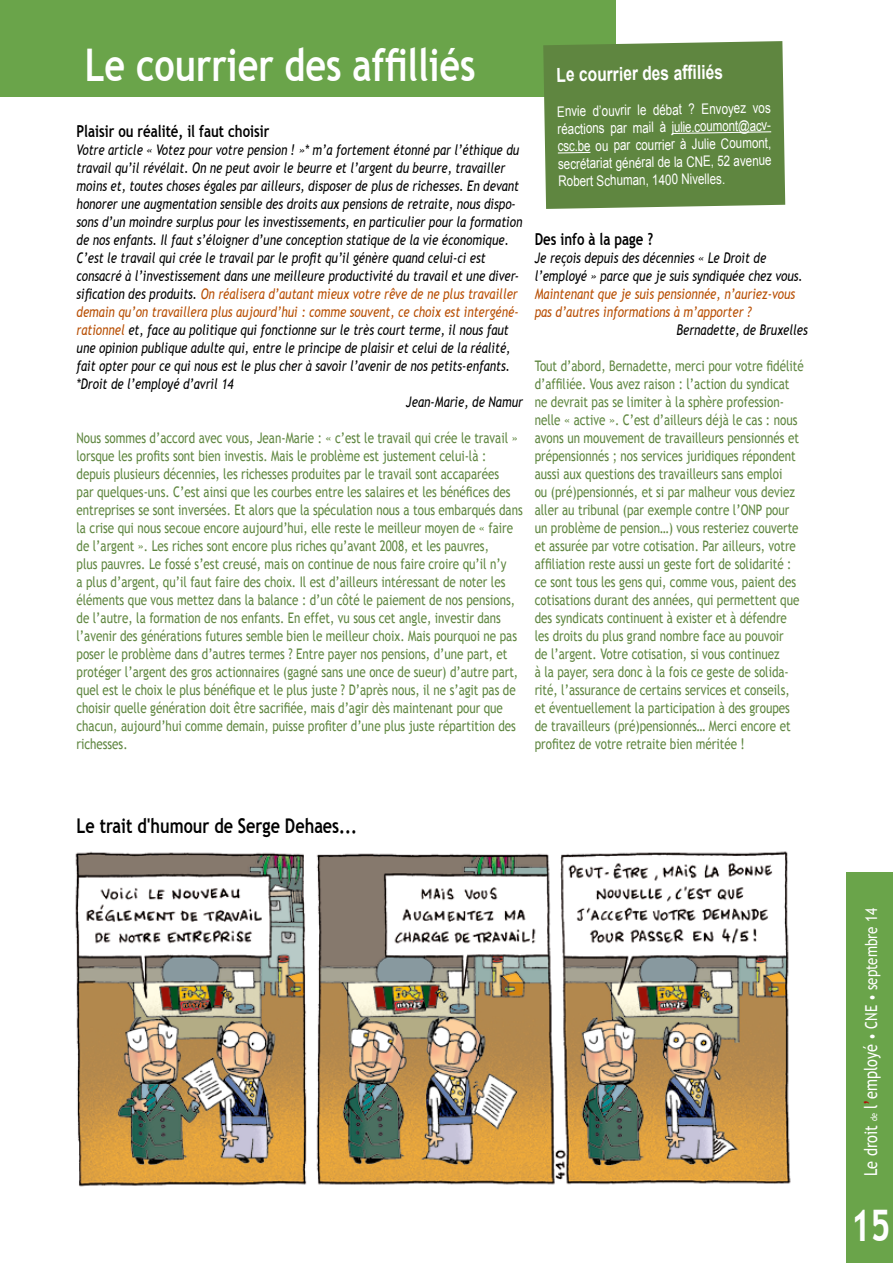
<style>
.page{position:relative;width:893px;height:1263px;background:#fff}
.page>*{position:absolute;margin:0;border:0;box-sizing:border-box;transform-origin:0 0}
.t1{font:700 45px "Trebuchet MS";color:#fff;scale:.8 1}
.t2{font:700 43.5px "Trebuchet MS";color:#fff;scale:.81 1}
.t3{font:700 20.25px "Trebuchet MS";color:#000;scale:.8 1}
.t4{font:700 19.5px "Arial";color:#fff;scale:.8 1}
.t5{font:700 16.5px "Trebuchet MS";color:#000;scale:.8 1}
.t6{font:16.5px "Trebuchet MS";color:#fff;scale:.81 1}
.t7{font:14.55px/18px "Trebuchet MS";color:#5f8640;scale:.8 1}
.t8{font:italic 14.55px/18px "Trebuchet MS";color:#000;scale:.8 1}
.t9{font:italic 14.55px/18px "Trebuchet MS";color:#b84f04;scale:.8 1}
.t10{font:14.55px/17.4px "Arial";color:#fff;scale:.8 1}
.s1{color:#000}
.s2{color:#b84f04}
.s3{font-size:17.85px}
.s4{font-size:9px}
.s5{font-size:17.85px;color:#b20f0a}
</style>
<div class="page">
<div style="left:846px;top:872px;width:47px;height:391px;background:#6aa44a"></div>
<div style="left:0;top:0;width:615px;height:97px;background:#6aa44a"></div>
<img style="left:75px;top:851px;width:716px;height:336px">
<div style="left:543px;top:41px;width:242px;height:168px;background:#5f8640"></div>
<h1 class="t1" style="left:85px;top:37px;width:490px">Le courrier des affilliés</h1>
<p class="t5" style="left:77px;top:121px;width:242px">Plaisir ou réalité, il faut choisir</p>
<p class="t8" style="left:77px;top:141px;width:555px">Votre article « Votez pour votre pension ! »* m’a fortement étonné par l’éthique du</p>
<p class="t8" style="left:77px;top:159px;width:537px">travail qu’il révélait. On ne peut avoir le beurre et l’argent du beurre, travailler</p>
<p class="t8" style="left:77px;top:177px;width:555px">moins et, toutes choses égales par ailleurs, disposer de plus de richesses. En devant</p>
<p class="t8" style="left:77px;top:195px;width:551px">honorer une augmentation sensible des droits aux pensions de retraite, nous dispo-</p>
<p class="t8" style="left:77px;top:213px;width:559px">sons d’un moindre surplus pour les investissements, en particulier pour la formation</p>
<p class="t8" style="left:77px;top:231px;width:542px">de nos enfants. Il faut s’éloigner d’une conception statique de la vie économique.</p>
<p class="t8" style="left:77px;top:249px;width:513px">C’est le travail qui crée le travail par le profit qu’il génère quand celui-ci est</p>
<p class="t8" style="left:77px;top:267px;width:555px">consacré à l’investissement dans une meilleure productivité du travail et une diver-</p>
<p class="t9" style="left:77px;top:285px;width:553px"><span class="s1">sification des produits.</span> On réalisera d’autant mieux votre rêve de ne plus travailler</p>
<p class="t9" style="left:77px;top:303px;width:554px">demain qu’on travaillera plus aujourd’hui : comme souvent, ce choix est intergéné-</p>
<p class="t8" style="left:77px;top:321px;width:542px"><span class="s2">rationnel</span> et, face au politique qui fonctionne sur le très court terme, il nous faut</p>
<p class="t8" style="left:77px;top:339px;width:544px">une opinion publique adulte qui, entre le principe de plaisir et celui de la réalité,</p>
<p class="t8" style="left:77px;top:357px;width:543px">fait opter pour ce qui nous est le plus cher à savoir l’avenir de nos petits-enfants.</p>
<p class="t8" style="left:77px;top:375px;width:198px">*Droit de l’employé d’avril 14</p>
<p class="t8" style="left:406px;top:393px;width:147px">Jean-Marie, de Namur</p>
<p class="t7" style="left:77px;top:429px;width:559px">Nous sommes d’accord avec vous, Jean-Marie : « c’est le travail qui crée le travail » lorsque les profits sont bien investis. Mais le problème est justement celui-là : depuis plusieurs décennies, les richesses produites par le travail sont accaparées<br>par quelques-uns. C’est ainsi que les courbes entre les salaires et les bénéfices des entreprises se sont inversées. Et alors que la spéculation nous a tous embarqués dans la crise qui nous secoue encore aujourd’hui, elle reste le meilleur moyen de « faire de l’argent ». Les riches sont encore plus riches qu’avant 2008, et les pauvres,<br>plus pauvres. Le fossé s’est creusé, mais on continue de nous faire croire qu’il n’y<br>a plus d’argent, qu’il faut faire des choix. Il est d’ailleurs intéressant de noter les éléments que vous mettez dans la balance : d’un côté le paiement de nos pensions, de l’autre, la formation de nos enfants. En effet, vu sous cet angle, investir dans l’avenir des générations futures semble bien le meilleur choix. Mais pourquoi ne pas poser le problème dans d’autres termes ? Entre payer nos pensions, d’une part, et protéger l’argent des gros actionnaires (gagné sans une once de sueur) d’autre part, quel est le choix le plus bénéfique et le plus juste ? D’après nous, il ne s’agit pas de choisir quelle génération doit être sacrifiée, mais d’agir dès maintenant pour que chacun, aujourd’hui comme demain, puisse profiter d’une plus juste répartition des richesses.</p>
<h3 class="t4" style="left:556px;top:62px;width:210px;rotate:-1deg">Le courrier des affi liés</h3>
<p class="t10" style="left:557px;top:103px;width:273px;rotate:-1deg">Envie d’ouvrir le débat ? Envoyez vos réactions par mail à julie.coumont@acv&shy;csc.be ou par courrier à Julie Coumont, secrétariat général de la CNE, 52 avenue Robert Schuman, 1400 Nivelles.</p>
<p class="t5" style="left:535px;top:229px;width:149px">Des info à la page ?</p>
<p class="t8" style="left:535px;top:249px;width:337px">Je reçois depuis des décennies « Le Droit de l’employé » parce que je suis syndiquée chez vous.</p>
<p class="t9" style="left:535px;top:285px;width:327px">Maintenant que je suis pensionnée, n’auriez-vous pas d’autres informations à m’apporter ?</p>
<p class="t8" style="left:677px;top:321px;width:166px">Bernadette, de Bruxelles</p>
<p class="t7" style="left:535px;top:357px;width:338px">Tout d’abord, Bernadette, merci pour votre fidélité d’affiliée. Vous avez raison : l’action du syndicat ne devrait pas se limiter à la sphère profession&shy;nelle « active ». C’est d’ailleurs déjà le cas : nous avons un mouvement de travailleurs pensionnés et prépensionnés ; nos services juridiques répondent aussi aux questions des travailleurs sans emploi<br>ou (pré)pensionnés, et si par malheur vous deviez aller au tribunal (par exemple contre l’ONP pour un problème de pension…) vous resteriez couverte et assurée par votre cotisation. Par ailleurs, votre affiliation reste aussi un geste fort de solidarité : ce sont tous les gens qui, comme vous, paient des cotisations durant des années, qui permettent que des syndicats continuent à exister et à défendre les droits du plus grand nombre face au pouvoir<br>de l’argent. Votre cotisation, si vous continuez<br>à la payer, sera donc à la fois ce geste de solida&shy;rité, l’assurance de certains services et conseils, et éventuellement la participation à des groupes de travailleurs (pré)pensionnés… Merci encore et profitez de votre retraite bien méritée !</p>
<h3 class="t3" style="left:77px;top:813px;width:352px">Le trait d'humour de Serge Dehaes...</h3>
<p class="t6" style="left:861px;top:1176px;width:332px;rotate:-90deg"><span class="s3">Le droit</span> <span class="s4">de</span> <span class="s3">l</span><span class="s5">’</span><span class="s3">employé</span> • CNE • septembre 14</p>
<h2 class="t2" style="left:850px;top:1198px;width:51px">15</h2>
</div>
